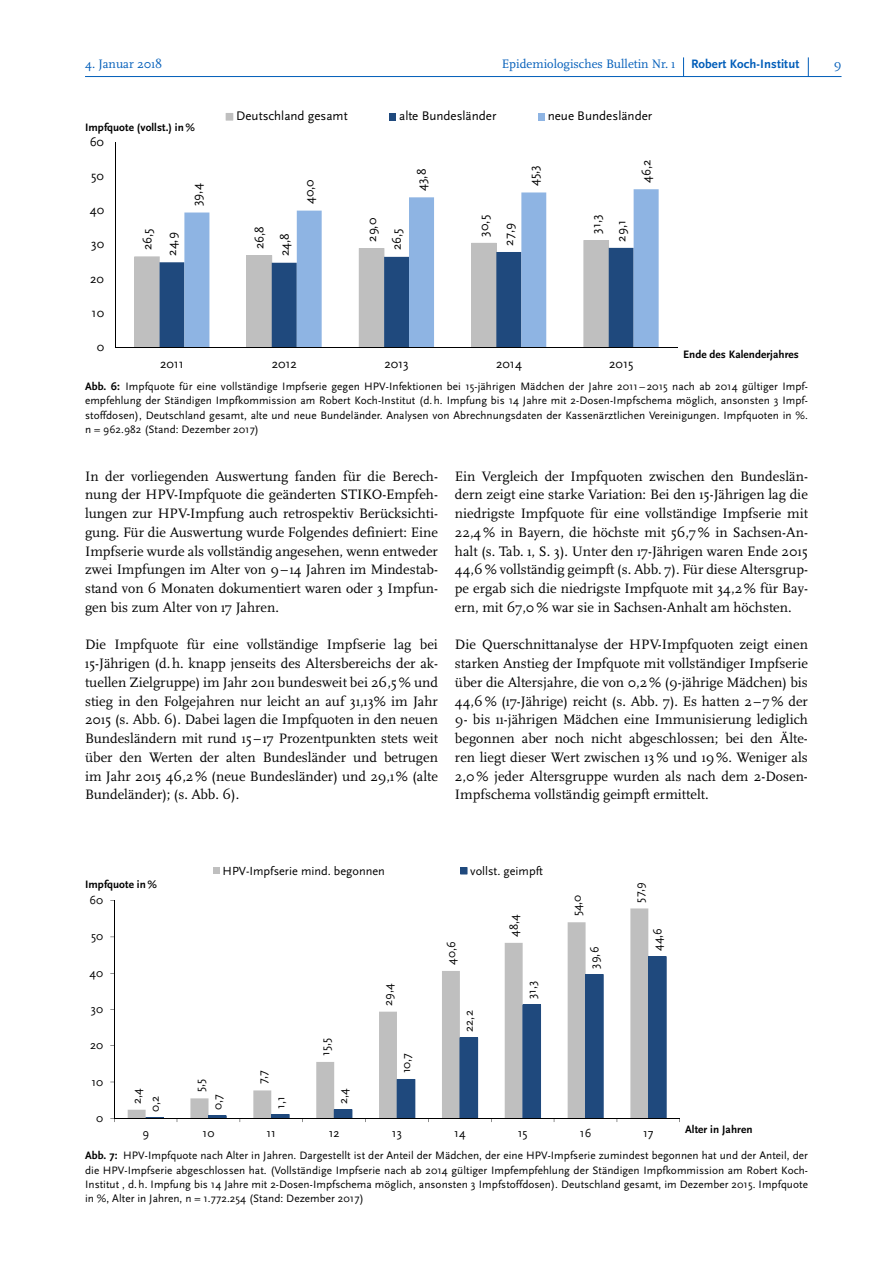
<style>
.page{position:relative;width:893px;height:1263px;background:#fff}
.page>*{position:absolute;margin:0;border:0;box-sizing:border-box;transform-origin:0 0}
.t1{font:14.25px/18.8px "Scala Pro";color:#000;text-align:justify}
.t2{font:13.05px "Scala Sans Pro";color:#000}
.t3{font:12.75px "Scala Pro";color:#005db9}
.t4{font:700 12.75px "Scala Sans Pro";letter-spacing:.01em;color:#005db9}
.t5{font:12.3px "Scala Sans Pro";color:#000}
.t6{font:11.25px/14.2px "Scala Sans Pro";letter-spacing:.005em;color:#000;text-align:justify}
.t7{font:700 11.25px "Scala Sans Pro";letter-spacing:.005em;color:#000}
.s1{font-weight:700}
</style>
<div class="page">
<hr style="left:85px;top:76px;width:756px;height:1px;background:#005db9">
<svg style="left:808px;top:57px;width:1px;height:19px"></svg>
<svg style="left:683px;top:57px;width:1px;height:19px"></svg>
<div style="left:134px;top:256px;width:26px;height:91px;background:#bfbfbf"></div>
<div style="left:160px;top:262px;width:24px;height:85px;background:#1f497d"></div>
<svg style="left:184px;top:189px;width:475px;height:158px"></svg>
<hr style="left:116px;top:142px;width:1px;height:206px;background:#000">
<hr style="left:116px;top:347px;width:561px;height:1px;background:#000">
<div style="left:250px;top:223px;width:19px;height:29px;background:#fff"></div>
<div style="left:362px;top:214px;width:19px;height:31px;background:#fff"></div>
<div style="left:475px;top:212px;width:18px;height:28px;background:#fff"></div>
<div style="left:587px;top:211px;width:19px;height:26px;background:#fff"></div>
<svg style="left:226px;top:113px;width:7px;height:8px"></svg>
<div style="left:389px;top:113px;width:7px;height:7px;background:#1f497d"></div>
<div style="left:538px;top:113px;width:6px;height:7px;background:#8eb4e3"></div>
<svg style="left:128px;top:908px;width:520px;height:210px"></svg>
<svg style="left:145px;top:1117px;width:19px;height:1px"></svg>
<svg style="left:208px;top:1115px;width:19px;height:3px"></svg>
<svg style="left:271px;top:1114px;width:19px;height:4px"></svg>
<svg style="left:334px;top:1109px;width:18px;height:9px"></svg>
<svg style="left:397px;top:1079px;width:18px;height:39px"></svg>
<div style="left:459px;top:1037px;width:19px;height:81px;background:#1f497d"></div>
<div style="left:522px;top:1004px;width:19px;height:114px;background:#1f497d"></div>
<div style="left:585px;top:974px;width:19px;height:144px;background:#1f497d"></div>
<div style="left:648px;top:956px;width:19px;height:162px;background:#1f497d"></div>
<hr style="left:114px;top:901px;width:1px;height:217px;background:#000">
<hr style="left:114px;top:1118px;width:566px;height:1px;background:#000">
<div style="left:213px;top:867px;width:7px;height:7px;background:#bfbfbf"></div>
<svg style="left:460px;top:867px;width:7px;height:7px"></svg>
<p class="t3" style="left:85px;top:56px;width:79px">4. Januar 2018</p>
<p class="t3" style="left:502px;top:56px;width:175px">Epidemiologisches Bulletin Nr. 1</p>
<p class="t4" style="left:691px;top:56px;width:110px">Robert Koch-Institut</p>
<p class="t3" style="left:834px;top:56px;width:9px">9</p>
<p class="t7" style="left:85px;top:121px;width:111px">Impfquote (vollst.) in%</p>
<p class="t2" style="left:90px;top:134px;width:16px">60</p>
<p class="t2" style="left:236px;top:109px;width:113px">Deutschland gesamt</p>
<p class="t2" style="left:399px;top:109px;width:99px">alte Bundesländer</p>
<p class="t2" style="left:548px;top:109px;width:106px">neue Bundesländer</p>
<p class="t2" style="left:91px;top:168px;width:14px">50</p>
<p class="t2" style="left:90px;top:202px;width:16px">40</p>
<p class="t2" style="left:91px;top:237px;width:15px">30</p>
<p class="t2" style="left:90px;top:271px;width:15px">20</p>
<p class="t2" style="left:92px;top:305px;width:14px">10</p>
<p class="t2" style="left:97px;top:339px;width:9px">0</p>
<p class="t2" style="left:189px;top:206px;width:24px;rotate:-90deg">39,4</p>
<p class="t2" style="left:302px;top:204px;width:26px;rotate:-90deg">40,0</p>
<p class="t2" style="left:414px;top:191px;width:24px;rotate:-90deg">43,8</p>
<p class="t2" style="left:526px;top:186px;width:23px;rotate:-90deg">45,3</p>
<p class="t2" style="left:638px;top:183px;width:25px;rotate:-90deg">46,2</p>
<p class="t2" style="left:140px;top:250px;width:24px;rotate:-90deg">26,5</p>
<p class="t2" style="left:252px;top:249px;width:25px;rotate:-90deg">26,8</p>
<p class="t2" style="left:364px;top:242px;width:26px;rotate:-90deg">29,0</p>
<p class="t2" style="left:476px;top:237px;width:23px;rotate:-90deg">30,5</p>
<p class="t2" style="left:589px;top:234px;width:21px;rotate:-90deg">31,3</p>
<p class="t2" style="left:164px;top:256px;width:25px;rotate:-90deg">24,9</p>
<p class="t2" style="left:277px;top:256px;width:24px;rotate:-90deg">24,8</p>
<p class="t2" style="left:389px;top:250px;width:24px;rotate:-90deg">26,5</p>
<p class="t2" style="left:501px;top:246px;width:24px;rotate:-90deg">27,9</p>
<p class="t2" style="left:614px;top:242px;width:23px;rotate:-90deg">29,1</p>
<p class="t2" style="left:160px;top:356px;width:25px">2011</p>
<p class="t2" style="left:272px;top:356px;width:27px">2012</p>
<p class="t2" style="left:384px;top:356px;width:26px">2013</p>
<p class="t2" style="left:496px;top:356px;width:27px">2014</p>
<p class="t2" style="left:609px;top:356px;width:26px">2015</p>
<p class="t7" style="left:683px;top:347px;width:117px">Ende des Kalenderjahres</p>
<p class="t6" style="left:85px;top:379px;width:724px"><span class="s1">Abb. 6:</span> Impfquote für eine vollständige Impfserie gegen HPV-Infektionen bei 15-jährigen Mädchen der Jahre 2011 – 2015 nach ab 2014 gültiger Impf&shy;empfehlung der Ständigen Impfkommission am Robert Koch-Institut (d.h. Impfung bis 14 Jahre mit 2-Dosen-Impfschema möglich, ansonsten 3 Impf&shy;stoffdosen), Deutschland gesamt, alte und neue Bundeländer. Analysen von Abrechnungsdaten der Kassenärztlichen Vereinigungen. Impfquoten in %. n = 962.982 (Stand: Dezember 2017)</p>
<p class="t1" style="left:85px;top:466px;width:354px">In der vorliegenden Auswertung fanden für die Berech&shy;nung der HPV-Impfquote die geänderten STIKO-Empfeh&shy;lungen zur HPV-Impfung auch retrospektiv Berücksichti&shy;gung. Für die Auswertung wurde Folgendes definiert: Eine Impfserie wurde als vollständig angesehen, wenn entweder zwei Impfungen im Alter von 9– 14 Jahren im Mindestab&shy;stand von 6 Monaten dokumentiert waren oder 3 Impfun&shy;gen bis zum Alter von 17 Jahren.</p>
<p class="t1" style="left:85px;top:635px;width:354px">Die Impfquote für eine vollständige Impfserie lag bei 15-Jährigen (d.h. knapp jenseits des Altersbereichs der ak&shy;tuellen Zielgruppe) im Jahr 2011 bundesweit bei 26,5% und stieg in den Folgejahren nur leicht an auf 31,13% im Jahr 2015 (s. Abb. 6). Dabei lagen die Impfquoten in den neuen Bundesländern mit rund 15 –17 Prozentpunkten stets weit über den Werten der alten Bundesländer und betrugen im Jahr 2015 46,2% (neue Bundesländer) und 29,1% (alte Bundeländer); (s. Abb. 6).</p>
<p class="t1" style="left:455px;top:466px;width:354px">Ein Vergleich der Impfquoten zwischen den Bundeslän&shy;dern zeigt eine starke Variation: Bei den 15-Jährigen lag die niedrigste Impfquote für eine vollständige Impfserie mit 22,4% in Bayern, die höchste mit 56,7% in Sachsen-An&shy;halt (s. Tab. 1, S. 3). Unter den 17-Jährigen waren Ende 2015<br>44,6% vollständig geimpft (s. Abb. 7). Für diese Altersgrup&shy;pe ergab sich die niedrigste Impfquote mit 34,2% für Bay&shy;ern, mit 67,0% war sie in Sachsen-Anhalt am höchsten.</p>
<p class="t1" style="left:455px;top:635px;width:354px">Die Querschnittanalyse der HPV-Impfquoten zeigt einen starken Anstieg der Impfquote mit vollständiger Impfserie über die Altersjahre, die von 0,2% (9-jährige Mädchen) bis 44,6% (17-Jährige) reicht (s. Abb. 7). Es hatten 2–7% der 9- bis 11-jährigen Mädchen eine Immunisierung lediglich begonnen aber noch nicht abgeschlossen; bei den Älte&shy;ren liegt dieser Wert zwischen 13% und 19%. Weniger als 2,0% jeder Altersgruppe wurden als nach dem 2-Dosen-Impfschema vollständig geimpft ermittelt.</p>
<p class="t7" style="left:85px;top:877px;width:73px">Impfquote in%</p>
<p class="t5" style="left:89px;top:893px;width:15px">60</p>
<p class="t5" style="left:91px;top:929px;width:14px">50</p>
<p class="t5" style="left:90px;top:965px;width:15px">40</p>
<p class="t5" style="left:91px;top:1002px;width:14px">30</p>
<p class="t5" style="left:222px;top:863px;width:164px">HPV-Impfserie mind. begonnen</p>
<p class="t5" style="left:470px;top:863px;width:74px">vollst. geimpft</p>
<p class="t5" style="left:381px;top:1006px;width:24px;rotate:-90deg">29,4</p>
<p class="t5" style="left:444px;top:965px;width:25px;rotate:-90deg">40,6</p>
<p class="t5" style="left:462px;top:1032px;width:23px;rotate:-90deg">22,2</p>
<p class="t5" style="left:507px;top:937px;width:24px;rotate:-90deg">48,4</p>
<p class="t5" style="left:524px;top:999px;width:20px;rotate:-90deg">31,3</p>
<p class="t5" style="left:90px;top:1038px;width:15px">20</p>
<p class="t5" style="left:91px;top:1074px;width:13px">10</p>
<p class="t5" style="left:96px;top:1111px;width:9px">0</p>
<p class="t5" style="left:130px;top:1104px;width:17px;rotate:-90deg">2,4</p>
<p class="t5" style="left:318px;top:1056px;width:20px;rotate:-90deg">15,5</p>
<p class="t5" style="left:255px;top:1084px;width:16px;rotate:-90deg">7,7</p>
<p class="t5" style="left:192px;top:1092px;width:15px;rotate:-90deg">5,5</p>
<p class="t5" style="left:147px;top:1112px;width:18px;rotate:-90deg">0,2</p>
<p class="t5" style="left:210px;top:1110px;width:17px;rotate:-90deg">0,7</p>
<p class="t5" style="left:273px;top:1108px;width:14px;rotate:-90deg">1,1</p>
<p class="t5" style="left:336px;top:1104px;width:17px;rotate:-90deg">2,4</p>
<p class="t5" style="left:399px;top:1073px;width:22px;rotate:-90deg">10,7</p>
<p class="t5" style="left:569px;top:916px;width:23px;rotate:-90deg">54,0</p>
<p class="t5" style="left:587px;top:969px;width:23px;rotate:-90deg">39,6</p>
<p class="t5" style="left:632px;top:902px;width:22px;rotate:-90deg">57,9</p>
<p class="t5" style="left:650px;top:950px;width:24px;rotate:-90deg">44,6</p>
<p class="t5" style="left:142px;top:1126px;width:8px">9</p>
<p class="t5" style="left:203px;top:1126px;width:13px">10</p>
<p class="t5" style="left:267px;top:1126px;width:11px">11</p>
<p class="t5" style="left:329px;top:1126px;width:12px">12</p>
<p class="t5" style="left:392px;top:1126px;width:12px">13</p>
<p class="t5" style="left:454px;top:1126px;width:13px">14</p>
<p class="t5" style="left:518px;top:1126px;width:11px">15</p>
<p class="t5" style="left:580px;top:1126px;width:13px">16</p>
<p class="t5" style="left:643px;top:1126px;width:12px">17</p>
<p class="t7" style="left:685px;top:1123px;width:69px">Alter in Jahren</p>
<p class="t6" style="left:85px;top:1148px;width:724px"><span class="s1">Abb. 7:</span> HPV-Impfquote nach Alter in Jahren. Dargestellt ist der Anteil der Mädchen, der eine HPV-Impfserie zumindest begonnen hat und der Anteil, der die HPV-Impfserie abgeschlossen hat. (Vollständige Impfserie nach ab 2014 gültiger Impfempfehlung der Ständigen Impfkommission am Robert Koch-Institut , d. h. Impfung bis 14 Jahre mit 2-Dosen-Impfschema möglich, ansonsten 3 Impfstoffdosen). Deutschland gesamt, im Dezember 2015. Impfquote in %, Alter in Jahren, n = 1.772.254 (Stand: Dezember 2017)</p>
</div>
